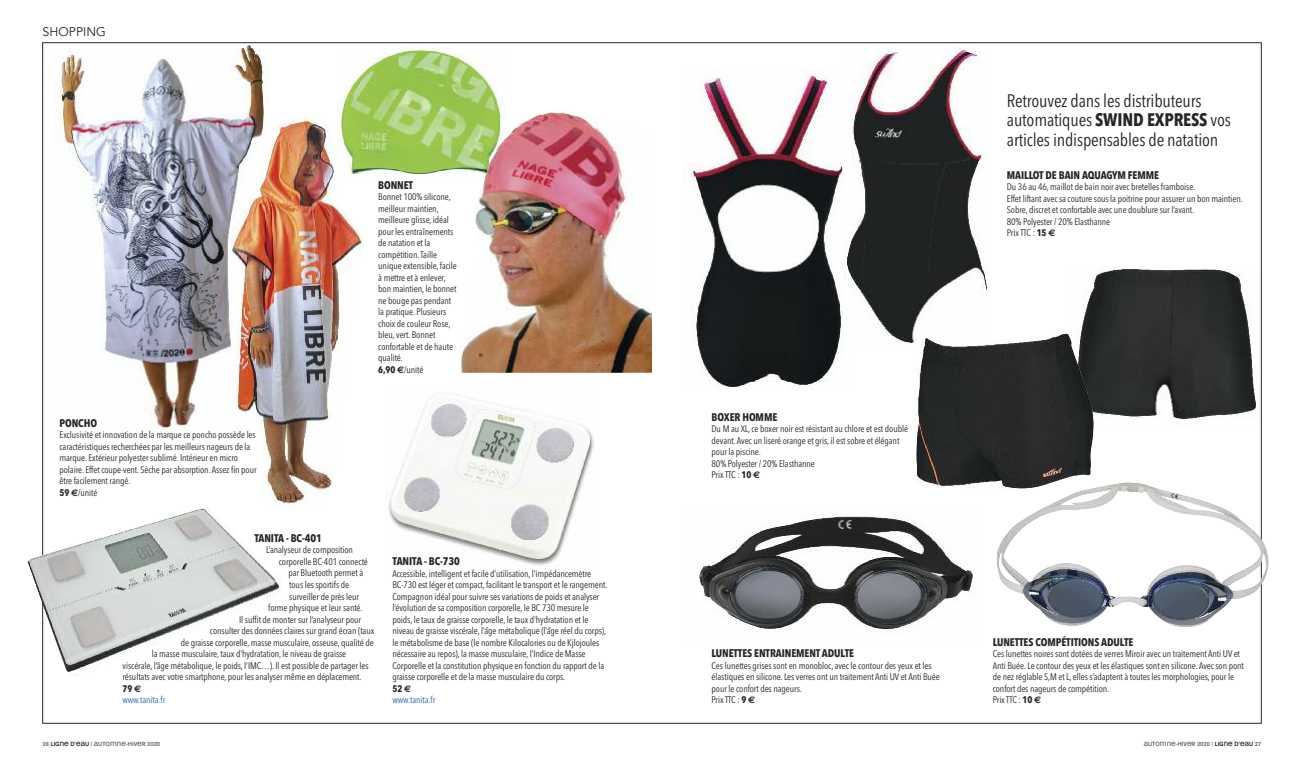
<style>
.page{position:relative;width:1304px;height:766px;background:#fff}
.page>*{position:absolute;margin:0;border:0;box-sizing:border-box;transform-origin:0 0}
.t1{font:18px/19.5px "Avenir Next Condensed";letter-spacing:-.01em;color:#272526}
.t2{font:12.5px "Avenir";color:#272526}
.t3{font:700 11px "Avenir Next Condensed";letter-spacing:-.01em;color:#272526}
.t4{font:9.5px/11.5px "Avenir Next Condensed";letter-spacing:-.01em;color:#272526}
.t5{font:9.5px "Avenir Next Condensed";color:#2566af}
.t6{font:700 9.5px "Avenir Next Condensed";color:#272526}
.t7{font:6px "Mono Alphabet";color:#686767}
.s1{font-weight:700}
.s2{font-family:"Euro Sans";font-weight:700}
.s3{font-family:"Euro Sans"}
.s4{color:#2566af}
.s5{color:#272526}
</style>
<div class="page">
<img style="left:53px;top:45px;width:216px;height:387px">
<img style="left:229px;top:116px;width:135px;height:393px">
<img style="left:388px;top:393px;width:206px;height:173px">
<img style="left:337px;top:46px;width:165px;height:135px">
<img style="left:459px;top:111px;width:193px;height:261px">
<img style="left:683px;top:69px;width:162px;height:321px">
<img style="left:845px;top:47px;width:143px;height:297px">
<img style="left:1079px;top:266px;width:183px;height:159px">
<img style="left:913px;top:333px;width:181px;height:155px">
<img style="left:695px;top:515px;width:281px;height:119px">
<img style="left:27px;top:505px;width:256px;height:171px">
<img style="left:996px;top:482px;width:273px;height:145px">
<h2 class="t2" style="left:43px;top:24px;width:65px">SHoPPING</h2>
<p class="t3" style="left:60px;top:416px;width:39px">PONCHO</p>
<p class="t4" style="left:60px;top:429px;width:199px">exclusivité et innovation de la marque ce poncho possède les caractéristiques recherchées par les meilleurs nageurs de la marque. extérieur polyester sublimé. intérieur en micro polaire. effet coupe-vent. sèche par absorption. assez fin pour être facilement rangé.<br><span class="s1">59</span> <span class="s2">€</span>/unité</p>
<p class="t3" style="left:378px;top:178px;width:36px">BONNET</p>
<p class="t4" style="left:378px;top:190px;width:80px">bonnet 100% silicone, meilleur maintien, meilleure glisse, idéal pour les entraînements de natation et la compétition.taille unique extensible, facile à mettre et à enlever, bon maintien, le bonnet ne bouge pas pendant la pratique. plusieurs choix de couleur rose, bleu,vert. bonnet confortable et de haute qualité.<br><span class="s1">6,90</span> <span class="s2">€</span>/unité</p>
<p class="t3" style="left:254px;top:531px;width:69px">TANITA - BC-401</p>
<p class="t4" style="left:266px;top:543px;width:89px">l’analyseur de composition</p>
<p class="t4" style="left:279px;top:555px;width:91px">corporelle bc-401 connecté</p>
<p class="t4" style="left:288px;top:566px;width:76px">par bluetooth permet à</p>
<p class="t4" style="left:289px;top:578px;width:61px">tous les sportifs de</p>
<p class="t4" style="left:289px;top:589px;width:71px">surveiller de près leur</p>
<p class="t4" style="left:268px;top:601px;width:96px">forme physique et leur santé.</p>
<p class="t4" style="left:239px;top:612px;width:124px">il suffit de monter sur l’analyseur pour</p>
<p class="t4" style="left:210px;top:624px;width:166px">consulter des données claires sur grand écran (taux</p>
<p class="t4" style="left:181px;top:635px;width:194px">de graisse corporelle,masse musculaire, osseuse, qualité de</p>
<p class="t4" style="left:152px;top:647px;width:196px">la masse musculaire, taux d’hydratation, le niveau de graisse</p>
<p class="t4" style="left:123px;top:658px;width:248px">viscérale, l’âge métabolique, le poids, l’imc…). il est possible de partager les</p>
<p class="t4" style="left:122px;top:670px;width:241px">résultats avec votre smartphone, pour les analyser même en déplacement.</p>
<p class="t6" style="left:122px;top:682px;width:20px">79<span class="s3">€</span></p>
<p class="t5" style="left:122px;top:691px;width:44px">www.tanita.fr</p>
<p class="t3" style="left:392px;top:554px;width:69px">TANITA - BC-730</p>
<p class="t4" style="left:392px;top:567px;width:216px">accessible, intelligent et facile d’utilisation, l’impédancemètre bc-730 est leǵ er et compact, facilitant le transport et le rangement. compagnon ideá l pour suivre ses variations de poids et analyser l’ev́ olution de sa composition corporelle, le bc 730 mesure le poids, le taux de graisse corporelle, le taux d’hydratation et le niveau de graisse visceŕale, l’aĝ e met́abolique (l’aĝ e reé l du corps), le met́abolisme de base (le nombre Kilocalories ou de Kjlojoules nećessaire au repos), la masse musculaire, l’indice de masse corporelle et la constitution physique en fonction du rapport de la graisse corporelle et de la masse musculaire du corps.<br><span class="s1">52</span><span class="s2">€<br></span><span class="s4">www.tanita.fr</span></p>
<h1 class="t1" style="left:1007px;top:90px;width:226px">retrouvez dans les distributeurs automatiques <span class="s1">SWIND EXPRESS</span> vos articles indispensables de natation</h1>
<p class="t3" style="left:1007px;top:168px;width:154px">MAILLOT DE BAIN AQUAGYM FEMME</p>
<p class="t4" style="left:1007px;top:180px;width:238px">du 36 au 46,maillot de bain noir avec bretelles framboise.<br>effet liftant avec sa couture sous la poitrine pour assurer un bon maintien. sobre, discret et confortable avec une doublure sur l’avant.<br>80% polyester / 20% elasthanne<br>prixttc : <span class="s1">15</span> <span class="s2">€</span></p>
<p class="t3" style="left:712px;top:410px;width:67px">BOXER HOMME</p>
<p class="t4" style="left:712px;top:423px;width:198px">du m au xl,ce boxer noir est résistant au chlore et est doublé devant. avec un liseré orange et gris, il est sobre et élégant pour la piscine.<br>80% polyester / 20% elasthanne<br>prixttc : <span class="s1">10</span> <span class="s2">€</span></p>
<p class="t3" style="left:712px;top:646px;width:144px">LUNETTES ENTRAINEMENT ADULTE</p>
<p class="t4" style="left:712px;top:659px;width:230px">ces lunettes grises sont en monobloc, avec le contour des yeux et les élastiques en silicone.les verres ont un traitement anti uV et anti buée pour le confort des nageurs.<br>prixttc : <span class="s1">9</span> <span class="s2">€</span></p>
<p class="t3" style="left:993px;top:634px;width:142px">LUNETTES COMPÉTITIONS ADULTE</p>
<p class="t4" style="left:993px;top:647px;width:253px">ces lunettes noires sont dotées de verres miroir avec un traitement anti uV et anti buée.le contour des yeux et les élastiques sont en silicone. avec son pont de nez réglable s,m et l, elles s’adaptent à toutes les morphologies, pour le confort des nageurs de compétition.<br>prixttc : <span class="s1">10</span> <span class="s2">€</span></p>
<p class="t7" style="left:43px;top:740px;width:119px">26 <span class="s5">LIGNE D’EAU</span> | AUTOMNE-HIVER 2020</p>
<p class="t7" style="left:1144px;top:740px;width:119px">AUTOMNE-HIVER 2020 | <span class="s5">LIGNE D’EAU</span> 27</p>
</div>
